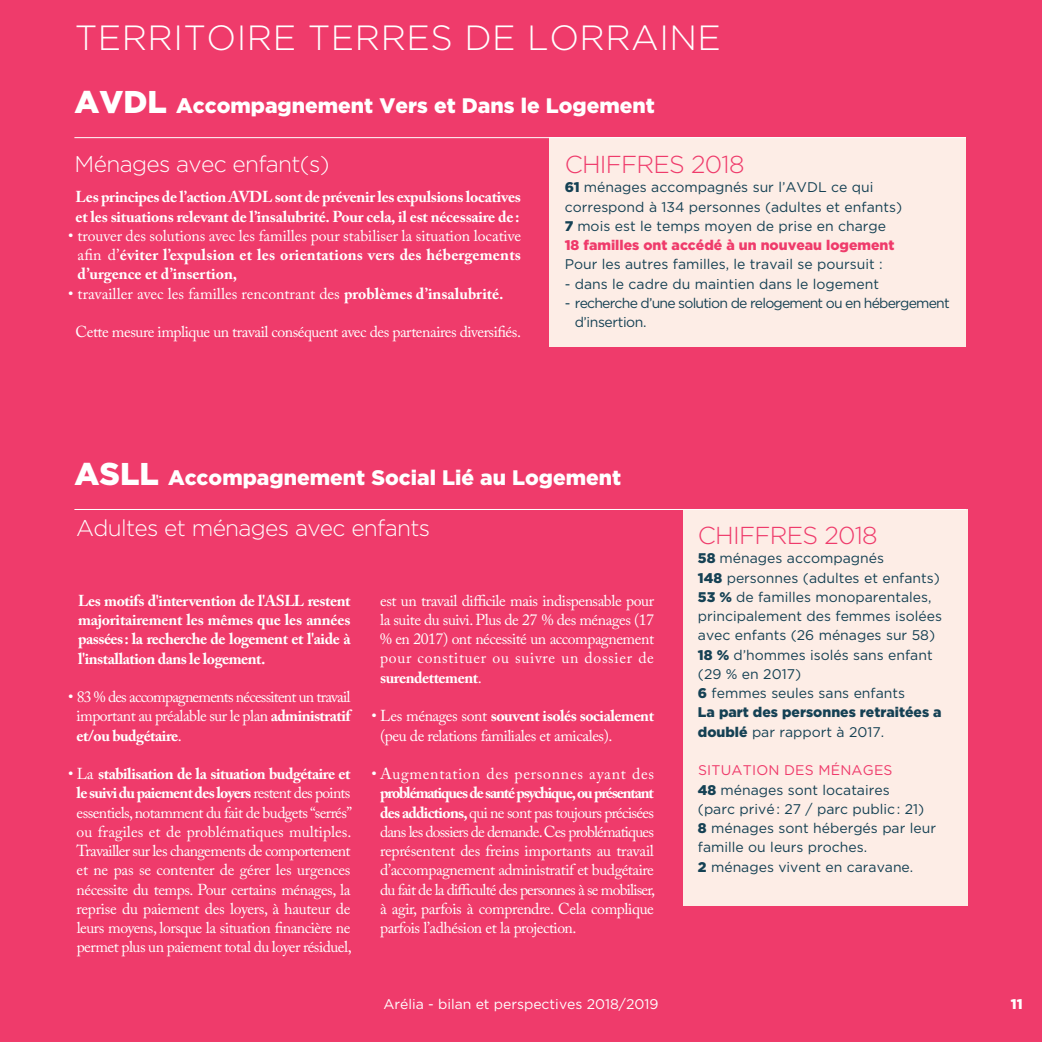
<style>
.page{position:relative;width:1042px;height:1042px;background:#ef3b6b}
.page>*{position:absolute;margin:0;border:0;box-sizing:border-box;transform-origin:0 0}
.t1{font:300 35px "Gotham";letter-spacing:.015em;color:#fff}
.t2{font:300 24.5px "Gotham";letter-spacing:-.03em;color:#ef3b6b}
.t3{font:300 22.75px "Gotham";letter-spacing:-.03em;color:#fff}
.t4{font:900 21px "Gotham";color:#fff}
.t5{font:15.75px/19.2px "Adobe Caslon Pro";letter-spacing:-.03em;color:#fff;text-align:justify}
.t6{font:700 15.75px/19.2px "Adobe Caslon Pro";letter-spacing:-.015em;color:#fff;text-align:justify}
.t7{font:15.75px "Adobe Caslon Pro";color:#fff}
.t8{font:15.75px "Adobe Caslon Pro";letter-spacing:.045em;color:#fff}
.t9{font:14px/19.2px "Gotham";color:#154154}
.t10{font:14px/19.2px "Gotham";letter-spacing:-.055em;color:#154154}
.t11{font:14px "Gotham";color:#fff}
.t12{font:900 14px "Gotham";color:#fff}
.s1{font-size:31.5px}
.s2{font-weight:400}
.s3{font-weight:700}
.s4{font-weight:900}
.s5{font-weight:900;color:#ef3b6b}
.s6{color:#ef3b6b}
</style>
<div class="page">
<div style="left:550px;top:138px;width:416px;height:209px;background:#fdede6"></div>
<div style="left:683px;top:509px;width:284px;height:397px;background:#fdede6"></div>
<hr style="left:74px;top:137px;width:892px;height:1px;background:#fff">
<hr style="left:74px;top:509px;width:892px;height:1px;background:#fff">
<h1 class="t1" style="left:75px;top:18px;width:648px">TERRITOIRE TERRES dE LORRAINE</h1>
<h3 class="t4" style="left:74px;top:94px;width:582px"><span class="s1">AVDL</span> Accompagnement Vers et Dans le Logement</h3>
<h3 class="t3" style="left:75px;top:151px;width:256px">Ménages avec enfant(s)</h3>
<p class="t6" style="left:76px;top:189px;width:447px">Les principes de l’action AVDL sont de prévenir les expulsions locatives et les situations relevant de l’insalubrité. Pour cela, il est nécessaire de:</p>
<p class="t6" style="left:77px;top:228px;width:445px;text-indent:-9px"><span class="s2">• trouver des solutions avec les familles pour stabiliser la situation locative afin d’</span>éviter l’expulsion et les orientations vers des hébergements d’urgence et d’insertion,</p>
<p class="t7" style="left:68px;top:287px;width:437px">• travailler avec les familles rencontrant des <span class="s3">problèmes d’insalubrité.</span></p>
<p class="t5" style="left:76px;top:324px;width:447px">Cette mesure implique un travail conséquent avec des partenaires diversifiés.</p>
<h2 class="t2" style="left:565px;top:151px;width:181px">CHIFFRES 2018</h2>
<p class="t9" style="left:565px;top:177px;width:339px"><span class="s4">61</span> ménages accompagnés sur l’avDl ce qui correspond à 134 personnes (adultes et enfants)<br><span class="s4">7</span> mois est le temps moyen de prise en charge <span class="s5">18 familles ont accédé à un nouveau logement</span></p>
<p class="t9" style="left:565px;top:254px;width:320px">pour les autres familles, le travail se poursuit :</p>
<p class="t9" style="left:565px;top:274px;width:316px">- dans le cadre du maintien dans le logement</p>
<p class="t10" style="left:575px;top:293px;width:376px;text-indent:-10px">- recherche d’une solution de relogement ou en hébergement d’insertion.</p>
<h3 class="t4" style="left:74px;top:465px;width:548px"><span class="s1">ASLL</span> Accompagnement Social Lié au Logement</h3>
<h3 class="t3" style="left:76px;top:516px;width:356px">Adultes et ménages avec enfants</h3>
<p class="t6" style="left:78px;top:592px;width:274px">Les motifs d'intervention de l'ASLL restent majoritairement les mêmes que les années passées: la recherche de logement et l'aide à l'installation dans le logement.</p>
<p class="t5" style="left:77px;top:689px;width:275px;text-indent:-9px">• 83 % des accompagnements nécessitent un travail important au préalable sur le plan <span class="s3">administratif et/ou budgétaire</span>.</p>
<p class="t5" style="left:68px;top:766px;width:285px;text-align:center">• La <span class="s3">stabilisation de la situation budgétaire et le suivi du paiement des loyers</span> restent des points essentiels, notamment du fait de budgets “serrés” ou fragiles et de problématiques multiples.<br>Travailler sur les changements de comportement et ne pas se contenter de gérer les urgences nécessite du temps. Pour certains ménages, la reprise du paiement des loyers, à hauteur de leurs moyens, lorsque la situation financière ne permet plus un paiement total du loyer résiduel,</p>
<p class="t5" style="left:380px;top:593px;width:275px">est un travail difficile mais indispensable pour la suite du suivi. Plus de 27 % des ménages (17 % en 2017) ont nécessité un accompagnement pour constituer ou suivre un dossier de <span class="s3">surendettement</span>.</p>
<p class="t5" style="left:380px;top:708px;width:276px;text-indent:-9px">• Les ménages sont <span class="s3">souvent isolés socialement </span>(peu de relations familiales et amicales).</p>
<p class="t8" style="left:372px;top:768px;width:284px">• Augmentation des personnes ayant des</p>
<p class="t5" style="left:380px;top:785px;width:276px"><span class="s3">problématiques de santé psychique,ou présentant des addictions,</span> qui ne sont pas toujours précisées dans les dossiers de demande. Ces problématiques représentent des freins importants au travail d’accompagnement administratif et budgétaire du fait de la difficulté des personnes à se mobiliser, à agir, parfois à comprendre. Cela complique parfois l’adhésion et la projection.</p>
<h2 class="t2" style="left:698px;top:522px;width:181px">CHIFFRES 2018</h2>
<p class="t9" style="left:698px;top:549px;width:246px"><span class="s4">58</span> ménages accompagnés<br><span class="s4">148</span> personnes (adultes et enfants)<br><span class="s4">53 %</span> de familles monoparentales, principalement des femmes isolées avec enfants (26 ménages sur 58)<br><span class="s4">18 %</span> d’hommes isolés sans enfant (29 % en 2017)<br><span class="s4">6</span> femmes seules sans enfants<br><span class="s4">La part des personnes retraitées a doublé</span> par rapport à 2017.</p>
<p class="t9" style="left:698px;top:760px;width:240px"><span class="s6">sitUatiOn Des MÉnaGes<br></span><span class="s4">48</span> ménages sont locataires<br>(parc privé: 27 / parc public: 21)<br><span class="s4">8</span> ménages sont hébergés par leur famille ou leurs proches.<br><span class="s4">2</span> ménages vivent en caravane.</p>
<p class="t11" style="left:383px;top:996px;width:276px">arélia - bilan et perspectives 2018/2019</p>
<p class="t12" style="left:1011px;top:995px;width:13px">11</p>
</div>
